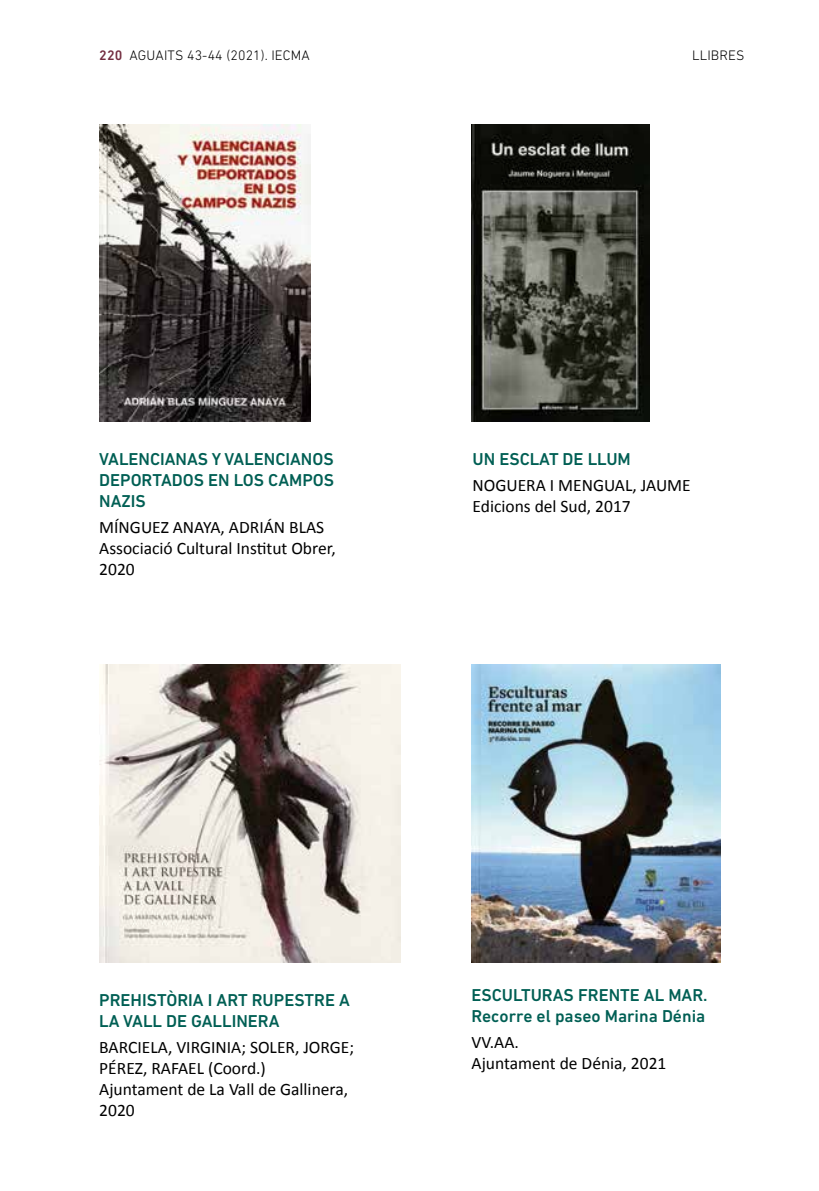
<style>
.page{position:relative;width:819px;height:1191px;background:#fff}
.page>*{position:absolute;margin:0;border:0;box-sizing:border-box;transform-origin:0 0}
.t1{font:17.5px/21px "Calibri";color:#000}
.t2{font:500 17.5px/21px "DIN Next LT Pro";color:#005f54}
.t3{font:300 14px "DIN Next LT Pro";letter-spacing:.01em;color:#000}
.s1{font-weight:500;color:#732d40}
</style>
<div class="page">
<img style="left:99px;top:124px;width:211px;height:298px">
<img style="left:99px;top:665px;width:301px;height:297px">
<img style="left:471px;top:665px;width:250px;height:297px">
<img style="left:471px;top:124px;width:178px;height:298px">
<p class="t3" style="left:99px;top:47px;width:212px"><span class="s1">220</span> AGUAITS 43-44 (2021). IECMA</p>
<p class="t3" style="left:692px;top:47px;width:54px">LLIBRES</p>
<p class="t2" style="left:99px;top:448px;width:236px;text-align:justify">VALENCIANAS Y VALENCIANOS DEPORTADOS EN LOS CAMPOS NAZIS</p>
<p class="t1" style="left:99px;top:516px;width:238px">MÍNGUEZ ANAYA, ADRIÁN BLAS<br>Associació Cultural Institut Obrer,<br>2020</p>
<p class="t2" style="left:472px;top:448px;width:160px">UN ESCLAT DE LLUM</p>
<p class="t1" style="left:472px;top:474px;width:220px">NOGUERA I MENGUAL, JAUME<br>Edicions del Sud, 2017</p>
<p class="t2" style="left:99px;top:989px;width:252px">PREHISTÒRIA I ART RUPESTRE A<br>LA VALL DE GALLINERA</p>
<p class="t1" style="left:99px;top:1036px;width:256px">BARCIELA, VIRGINIA; SOLER, JORGE;<br>PÉREZ, RAFAEL (Coord.)<br>Ajuntament de La Vall de Gallinera,<br>2020</p>
<p class="t2" style="left:471px;top:984px;width:238px">ESCULTURAS FRENTE AL MAR.<br>Recorre el paseo Marina Dénia</p>
<p class="t1" style="left:471px;top:1031px;width:196px">VV.AA.<br>Ajuntament de Dénia, 2021</p>
</div>
